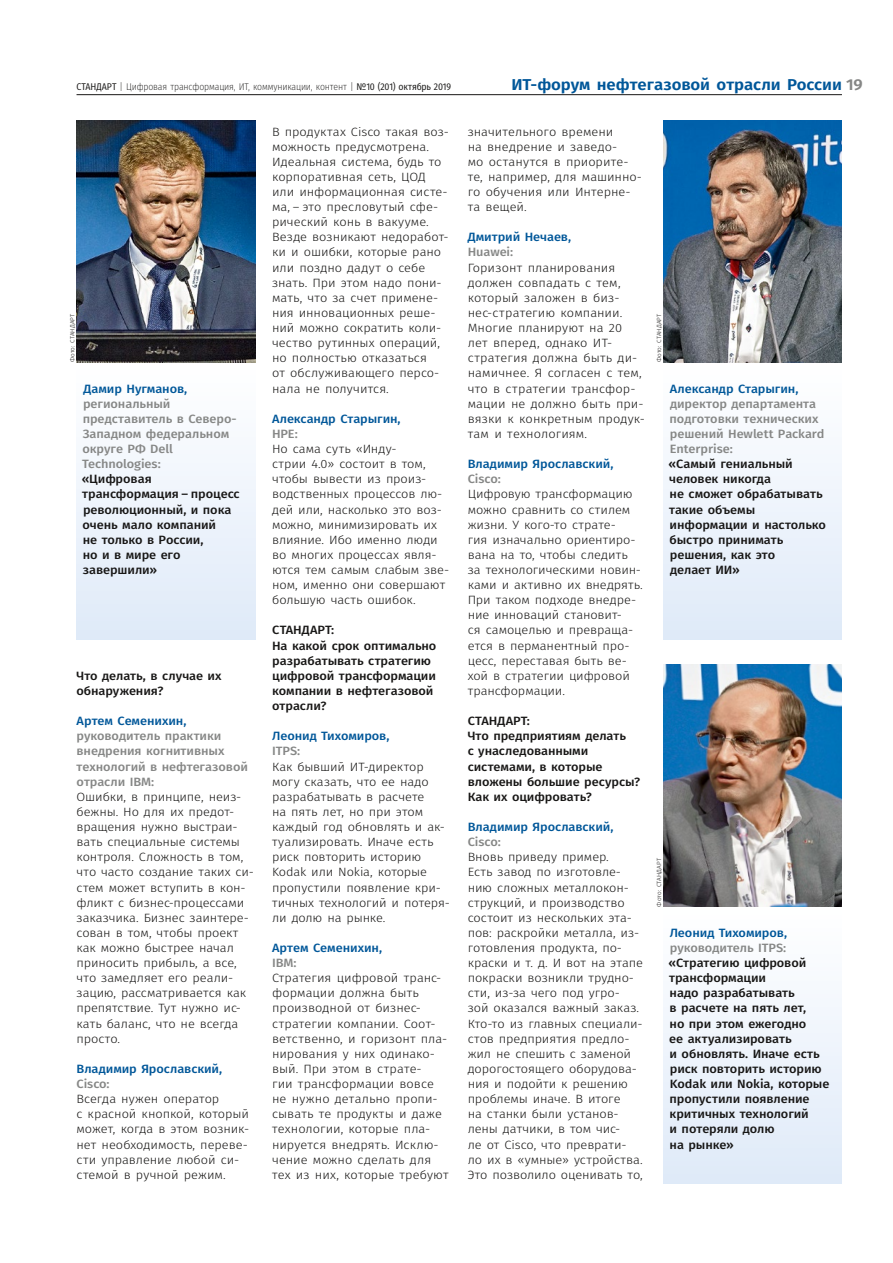
<style>
.page{position:relative;width:893px;height:1263px;background:#fff}
.page>*{position:absolute;margin:0;border:0;box-sizing:border-box;transform-origin:0 0}
.t1{font:600 15.75px "Fira Sans";letter-spacing:-.005em;color:#005799;scale:1.06 1}
.bodF{font:300 12px/15.1px "Fira Sans";letter-spacing:-.005em;color:#181716;scale:1.07 1}
.gCap{font:500 12px/15.1px "Fira Sans";letter-spacing:-.005em;color:#181716;scale:1.07 1}
.gCapK{font:500 12px/15.1px "Fira Sans";letter-spacing:-.005em;color:#181716;scale:1.07 1}
.gCap-2{font:500 12px/15.1px "Fira Sans";letter-spacing:-.005em;color:#005799;scale:1.07 1}
.gCap-3{font:500 12px/15.1px "Fira Sans";letter-spacing:-.005em;color:#868786;scale:1.07 1}
.t2{font:200 9.75px "Fira Sans Condensed";letter-spacing:-.015em;color:#181716}
.gAut{font:300 6px "Fira Sans";letter-spacing:.015em;color:#181716;scale:1.07 1}
.s1{font-weight:400}
.s2{color:#868786}
.s3{color:#005799}
</style>
<div class="page">
<div style="left:77px;top:362px;width:178px;height:277px;background:linear-gradient(to bottom,#fff,#dfeaf8)"></div>
<div style="left:663px;top:362px;width:179px;height:277px;background:linear-gradient(to bottom,#fff,#dfeaf8)"></div>
<div style="left:663px;top:907px;width:179px;height:276px;background:linear-gradient(to bottom,#fff,#dfeaf8)"></div>
<img style="left:77px;top:120px;width:178px;height:242px">
<img style="left:663px;top:120px;width:179px;height:242px">
<img style="left:663px;top:665px;width:179px;height:242px">
<hr style="left:77px;top:94px;width:765px;height:1px;background:#181716">
<p class="t2" style="left:77px;top:80px;width:376px"><span class="s1">СТАНДАРТ</span> | Цифровая трансформация, ИТ, коммуникации, контент | <span class="s1">№10 (201) октябрь 2019</span></p>
<h1 class="t1" style="left:511px;top:72px;width:333px">ИТ-форум нефтегазовой отрасли России <span class="s2">19</span></h1>
<p class="bodF" style="left:272px;top:124px;width:167px">В продуктах Cisco такая воз&shy;можность предусмотрена.<br>Идеальная система, будь то корпоративная сеть, ЦОД или информационная систе&shy;ма, – это пресловутый сфе&shy;рический конь в вакууме.<br>Везде возникают недоработ&shy;ки и ошибки, которые рано или поздно дадут о себе знать. При этом надо пони&shy;мать, что за счет примене&shy;ния инновационных реше&shy;ний можно сократить коли&shy;чество рутинных операций, но полностью отказаться<br>от обслуживающего персо&shy;нала не получится.</p>
<p class="gCap-2" style="left:272px;top:410px;width:122px">Александр Старыгин,<br><span class="s2">HPE:</span></p>
<p class="bodF" style="left:272px;top:441px;width:167px">Но сама суть «Инду-<br>стрии 4.0» состоит в том, чтобы вывести из произ&shy;водственных процессов лю&shy;дей или, насколько это воз&shy;можно, минимизировать их влияние. Ибо именно люди во многих процессах явля&shy;ются тем самым слабым зве&shy;ном, именно они совершают большую часть ошибок.</p>
<p class="gCapK" style="left:272px;top:622px;width:155px">СТАНДАРТ:<br>На какой срок оптимально разрабатывать стратегию цифровой трансформации компании в нефтегазовой отрасли?</p>
<p class="gCap-2" style="left:272px;top:728px;width:111px">Леонид Тихомиров,<br><span class="s2">ITPS:</span></p>
<p class="bodF" style="left:272px;top:759px;width:168px">Как бывший ИТ-директор могу сказать, что ее надо разрабатывать в расчете<br>на пять лет, но при этом каждый год обновлять и ак&shy;туализировать. Иначе есть риск повторить историю<br>Kodak или Nokia, которые пропустили появление кри&shy;тичных технологий и потеря&shy;ли долю на рынке.</p>
<p class="gCap-2" style="left:272px;top:940px;width:104px">Артем Семенихин,<br><span class="s2">IBM:</span></p>
<p class="bodF" style="left:272px;top:970px;width:166px">Стратегия цифровой транс&shy;формации должна быть производной от бизнес&shy;стратегии компании. Соот&shy;ветственно, и горизонт пла&shy;нирования у них одинако&shy;вый. При этом в страте-<br>гии трансформации вовсе не нужно детально пропи&shy;сывать те продукты и даже технологии, которые пла&shy;нируется внедрять. Исклю&shy;чение можно сделать для тех из них, которые требуют</p>
<p class="bodF" style="left:468px;top:124px;width:164px">значительного времени<br>на внедрение и заведо-<br>мо останутся в приорите&shy;те, например, для машинно&shy;го обучения или Интерне&shy;та вещей.</p>
<p class="gCap-2" style="left:468px;top:229px;width:98px">Дмитрий Нечаев,<br><span class="s2">Huawei:</span></p>
<p class="bodF" style="left:468px;top:260px;width:167px">Горизонт планирования должен совпадать с тем, который заложен в биз&shy;нес-стратегию компании.<br>Многие планируют на 20 лет вперед, однако ИТ&shy;стратегия должна быть ди&shy;намичнее. Я согласен с тем, что в стратегии трансфор&shy;мации не должно быть при&shy;вязки к конкретным продук&shy;там и технологиям.</p>
<p class="gCap-2" style="left:468px;top:456px;width:138px">Владимир Ярославский,<br><span class="s2">Cisco:</span></p>
<p class="bodF" style="left:468px;top:487px;width:165px">Цифровую трансформацию можно сравнить со стилем жизни. У кого-то страте-<br>гия изначально ориентиро&shy;вана на то, чтобы следить за технологическими новин&shy;ками и активно их внедрять.<br>При таком подходе внедре&shy;ние инноваций становит-<br>ся самоцелью и превраща&shy;ется в перманентный про&shy;цесс, переставая быть ве&shy;хой в стратегии цифровой трансформации.</p>
<p class="gCapK" style="left:468px;top:713px;width:163px">СТАНДАРТ:<br>Что предприятиям делать<br>с унаследованными системами, в которые вложены большие ресурсы?<br>Как их оцифровать?</p>
<p class="gCap-2" style="left:468px;top:819px;width:138px">Владимир Ярославский,<br><span class="s2">Cisco:</span></p>
<p class="bodF" style="left:468px;top:849px;width:165px">Вновь приведу пример.<br>Есть завод по изготовле&shy;нию сложных металлокон&shy;струкций, и производство состоит из нескольких эта&shy;пов: раскройки металла, из&shy;готовления продукта, по&shy;краски и т. д. И вот на этапе покраски возникли трудно&shy;сти, из-за чего под угро&shy;зой оказался важный заказ.<br>Кто-то из главных специали&shy;стов предприятия предло&shy;жил не спешить с заменой дорогостоящего оборудова&shy;ния и подойти к решению проблемы иначе. В итоге<br>на станки были установ&shy;лены датчики, в том чис-<br>ле от Cisco, что преврати&shy;ло их в «умные» устройства.<br>Это позволило оценивать то,</p>
<p class="gAut" style="left:68px;top:362px;width:47px;rotate:-90deg">Фото: СТАНДАРТ</p>
<p class="gAut" style="left:655px;top:362px;width:47px;rotate:-90deg">Фото: СТАНДАРТ</p>
<p class="gCap" style="left:82px;top:380px;width:149px"><span class="s3">Дамир Нугманов, </span><span class="s2">региональный представитель в Северо-<br>Западном федеральном округе РФ Dell<br>Technologies:<br></span>«Цифровая трансформация – процесс революционный, и пока очень мало компаний<br>не только в России,<br>но и в мире его завершили»</p>
<p class="gCap" style="left:669px;top:380px;width:149px"><span class="s3">Александр Старыгин, </span><span class="s2">директор департамента подготовки технических решений Hewlett Packard<br>Enterprise:<br></span>«Самый гениальный человек никогда<br>не сможет обрабатывать такие объемы информации и настолько быстро принимать решения, как это<br>делает ИИ»</p>
<p class="gCapK" style="left:77px;top:667px;width:137px">Что делать, в случае их обнаружения?</p>
<p class="gCap-3" style="left:77px;top:713px;width:162px"><span class="s3">Артем Семенихин, </span>руководитель практики внедрения когнитивных технологий в нефтегазовой отрасли IBM:</p>
<p class="bodF" style="left:77px;top:789px;width:167px">Ошибки, в принципе, неиз&shy;бежны. Но для их предот&shy;вращения нужно выстраи&shy;вать специальные системы контроля. Сложность в том, что часто создание таких си&shy;стем может вступить в кон&shy;фликт с бизнес-процессами заказчика. Бизнес заинтере&shy;сован в том, чтобы проект как можно быстрее начал приносить прибыль, а все, что замедляет его реали&shy;зацию, рассматривается как препятствие. Тут нужно ис&shy;кать баланс, что не всегда просто.</p>
<p class="gCap-2" style="left:77px;top:1060px;width:138px">Владимир Ярославский,<br><span class="s2">Cisco:</span></p>
<p class="bodF" style="left:77px;top:1091px;width:163px">Всегда нужен оператор<br>с красной кнопкой, который может, когда в этом возник&shy;нет необходимость, переве&shy;сти управление любой си&shy;стемой в ручной режим.</p>
<p class="gAut" style="left:655px;top:907px;width:47px;rotate:-90deg">Фото: СТАНДАРТ</p>
<p class="gCap" style="left:669px;top:924px;width:152px"><span class="s3">Леонид Тихомиров, </span><span class="s2">руководитель ITPS: </span>«Стратегию цифровой трансформации<br>надо разрабатывать<br>в расчете на пять лет,<br>но при этом ежегодно<br>ее актуализировать<br>и обновлять. Иначе есть риск повторить историю<br>Kodak или Nokia, которые пропустили появление критичных технологий<br>и потеряли долю<br>на рынке»</p>
</div>
